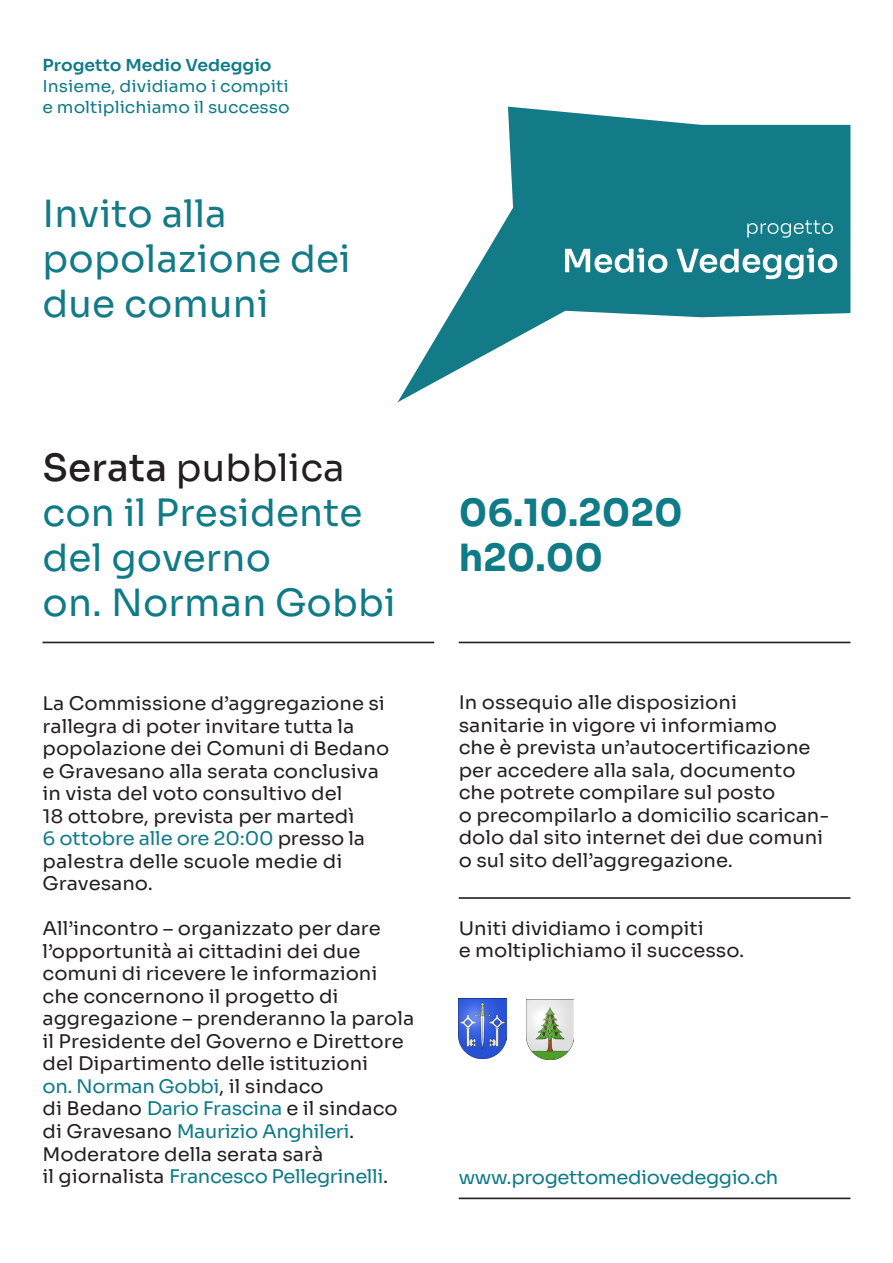
<style>
.page{position:relative;width:893px;height:1263px;background:#fff}
.page>*{position:absolute;margin:0;border:0;box-sizing:border-box;transform-origin:0 0}
.t1{font:37.5px "Sora";letter-spacing:.005em;color:#0e7b87}
.t2{font:37.5px "Sora";letter-spacing:.005em;color:#137b88}
.t3{font:700 37.5px "Sora";color:#0e7b87}
.t4{font:37.5px "Sora";letter-spacing:.005em;color:#231f20}
.t5{font:18.75px/22.5px "Sora";color:#231f20;scale:1.04 1}
.t6{font:18.75px "Sora";letter-spacing:-.02em;color:#0e7b87;scale:1.04 1}
.t7{font:16.5px "Sora";color:#0e7b87;scale:1.04 1}
.t8{font:600 16.5px "Sora";color:#0e7b87;scale:1.04 1}
.s1{font-weight:500}
.s2{color:#231f20}
.s3{color:#0e7b87}
</style>
<div class="page">
<hr style="left:43px;top:642px;width:391px;height:1px;background:#231f20">
<hr style="left:459px;top:642px;width:391px;height:1px;background:#231f20">
<hr style="left:459px;top:897px;width:391px;height:2px;background:#231f20">
<hr style="left:459px;top:1197px;width:391px;height:2px;background:#231f20">
<svg style="left:397px;top:107px;width:453px;height:295px;fill:#137b88"></svg>
<svg style="left:747px;top:220px;width:86px;height:18px;background:#4395a0"></svg>
<svg style="left:565px;top:248px;width:102px;height:25px"></svg>
<svg style="left:676px;top:248px;width:161px;height:31px"></svg>
<img style="left:459px;top:999px;width:47px;height:60px">
<img style="left:527px;top:999px;width:47px;height:60px">
<p class="t8" style="left:43px;top:52px;width:222px">Progetto Medio Vedeggio</p>
<p class="t7" style="left:43px;top:73px;width:238px">Insieme, dividiamo i compiti</p>
<p class="t7" style="left:43px;top:94px;width:239px">e moltiplichiamo il successo</p>
<p class="t2" style="left:43px;top:182px;width:186px">Invito alla</p>
<p class="t2" style="left:43px;top:227px;width:310px">popolazione dei</p>
<p class="t2" style="left:43px;top:272px;width:228px">due comuni</p>
<p class="t4" style="left:43px;top:437px;width:304px"><span class="s1">Serata</span> pubblica</p>
<p class="t1" style="left:43px;top:482px;width:321px">con il Presidente</p>
<p class="t1" style="left:43px;top:527px;width:230px">del governo</p>
<p class="t1" style="left:43px;top:572px;width:355px">on. Norman Gobbi</p>
<p class="t5" style="left:43px;top:691px;width:331px">La Commissione d’aggregazione si</p>
<p class="t5" style="left:43px;top:713px;width:301px">rallegra di poter invitare tutta la</p>
<p class="t5" style="left:43px;top:736px;width:335px">popolazione dei Comuni di Bedano</p>
<p class="t5" style="left:43px;top:758px;width:325px">e Gravesano alla serata conclusiva</p>
<p class="t5" style="left:43px;top:781px;width:290px">in vista del voto consultivo del</p>
<p class="t5" style="left:43px;top:803px;width:301px">18 ottobre, prevista per martedì</p>
<p class="t6" style="left:43px;top:823px;width:312px">6 ottobre alle ore 20:00 <span class="s2">presso la</span></p>
<p class="t5" style="left:43px;top:848px;width:290px">palestra delle scuole medie di</p>
<p class="t5" style="left:43px;top:871px;width:108px">Gravesano.</p>
<p class="t5" style="left:43px;top:916px;width:327px">All’incontro – organizzato per dare</p>
<p class="t5" style="left:43px;top:938px;width:307px">l’opportunità ai cittadini dei due</p>
<p class="t5" style="left:43px;top:961px;width:324px">comuni di ricevere le informazioni</p>
<p class="t5" style="left:43px;top:983px;width:286px">che concernono il progetto di</p>
<p class="t5" style="left:43px;top:1006px;width:359px">aggregazione – prenderanno la parola</p>
<p class="t5" style="left:43px;top:1028px;width:349px">il Presidente del Governo e Direttore del Dipartimento delle istituzioni</p>
<p class="t6" style="left:43px;top:1071px;width:272px">on. Norman Gobbi<span class="s2">, il sindaco</span></p>
<p class="t5" style="left:43px;top:1096px;width:343px">di Bedano <span class="s3">Dario Frascina</span> e il sindaco</p>
<p class="t6" style="left:43px;top:1116px;width:301px"><span class="s2">di Gravesano</span> Maurizio Anghileri<span class="s2">.</span></p>
<p class="t5" style="left:43px;top:1141px;width:272px">Moderatore della serata sarà</p>
<p class="t6" style="left:43px;top:1161px;width:334px"><span class="s2">il giornalista</span> Francesco Pellegrinelli<span class="s2">.</span></p>
<p class="t3" style="left:459px;top:482px;width:226px">06.10.2020</p>
<p class="t3" style="left:459px;top:527px;width:146px">h20.00</p>
<p class="t5" style="left:459px;top:689px;width:269px">In ossequio alle disposizioni</p>
<p class="t5" style="left:459px;top:712px;width:307px">sanitarie in vigore vi informiamo</p>
<p class="t5" style="left:459px;top:734px;width:340px">che è prevista un’autocertificazione</p>
<p class="t5" style="left:459px;top:757px;width:325px">per accedere alla sala, documento</p>
<p class="t5" style="left:459px;top:779px;width:306px">che potrete compilare sul posto</p>
<p class="t5" style="left:459px;top:802px;width:358px">o precompilarlo a domicilio scarican&shy;dolo dal sito internet dei due comuni</p>
<p class="t5" style="left:459px;top:847px;width:265px">o sul sito dell’aggregazione.</p>
<p class="t5" style="left:459px;top:915px;width:237px">Uniti dividiamo i compiti</p>
<p class="t5" style="left:459px;top:937px;width:276px">e moltiplichiamo il successo.</p>
<p class="t6" style="left:459px;top:1162px;width:309px">www.progettomediovedeggio.ch</p>
</div>
